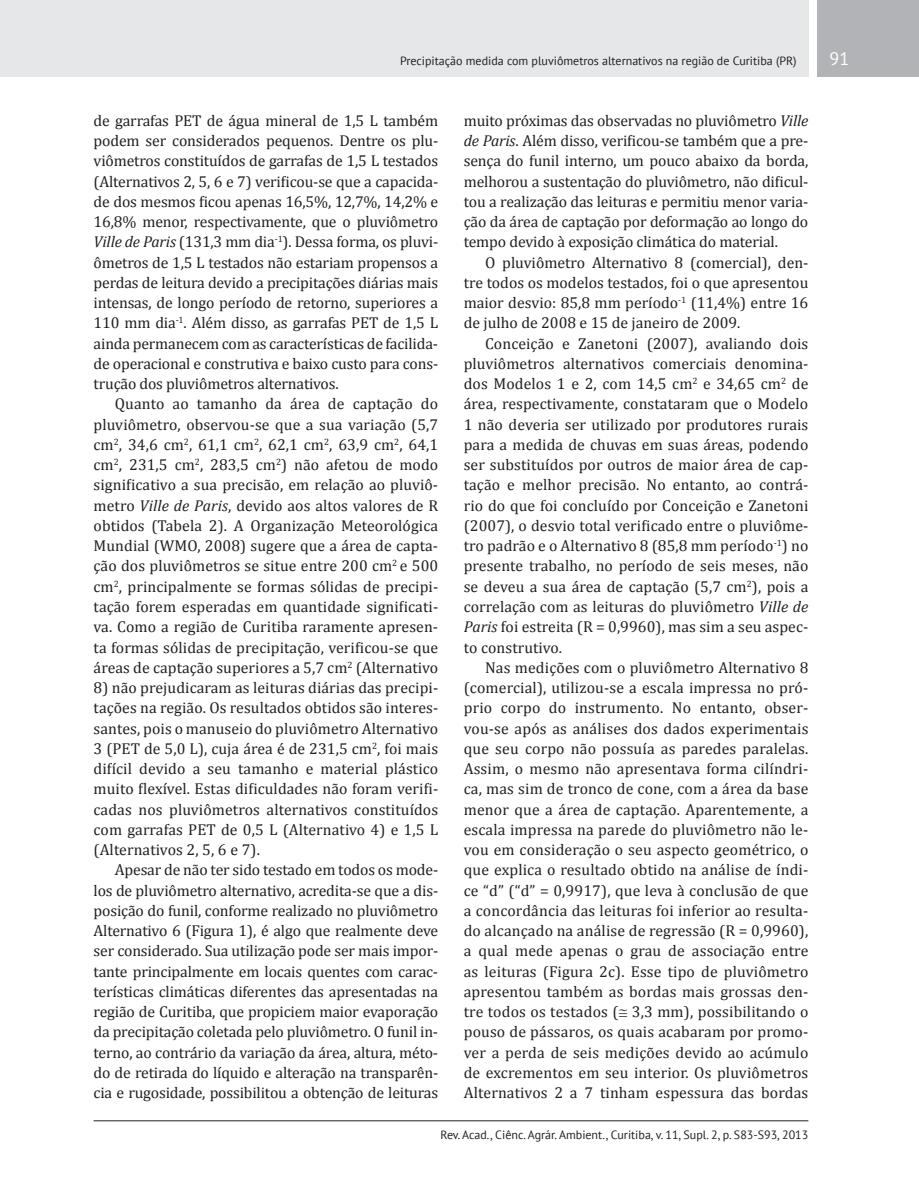
<style>
.page{position:relative;width:919px;height:1191px;background:#fff}
.page>*{position:absolute;margin:0;border:0;box-sizing:border-box;transform-origin:0 0}
.t1{font:18px "PT Sans";color:#fff}
.t2{font:15.75px/20.2px "Cambria";color:#231f20;text-align:justify}
.t3{font:12px "PT Sans";color:#231f20}
.s1{font-style:italic}
</style>
<div class="page">
<div style="left:0;top:0;width:808px;height:77px;background:#e6e7e9"></div>
<div style="left:816px;top:0;width:102px;height:77px;background:#b2b3b7"></div>
<hr style="left:94px;top:1120px;width:714px;height:1px;background:#231f20">
<p class="t3" style="left:400px;top:53px;width:398px">Precipitação medida com pluviômetros alternativos na região de Curitiba (PR)</p>
<p class="t1" style="left:829px;top:47px;width:21px">91</p>
<p class="t2" style="left:94px;top:110px;width:346px">de garrafas PET de água mineral de 1,5 L também podem ser considerados pequenos. Dentre os plu&shy;viômetros constituídos de garrafas de 1,5 L testados (Alternativos 2, 5, 6 e 7) verificou-se que a capacida&shy;de dos mesmos ficou apenas 16,5%, 12,7%, 14,2% e 16,8% menor, respectivamente, que o pluviômetro <span class="s1">Ville de Paris</span> (131,3 mm dia<sup>-1</sup>). Dessa forma, os pluvi&shy;ômetros de 1,5 L testados não estariam propensos a perdas de leitura devido a precipitações diárias mais intensas, de longo período de retorno, superiores a 110 mm dia<sup>-1</sup>. Além disso, as garrafas PET de 1,5 L ainda permanecem com as características de facilida&shy;de operacional e construtiva e baixo custo para cons&shy;trução dos pluviômetros alternativos.</p>
<p class="t2" style="left:94px;top:394px;width:346px;text-indent:21px">Quanto ao tamanho da área de captação do pluviômetro, observou-se que a sua variação (5,7 cm<sup>2</sup>, 34,6 cm<sup>2</sup>, 61,1 cm<sup>2</sup>, 62,1 cm<sup>2</sup>, 63,9 cm<sup>2</sup>, 64,1 cm<sup>2</sup>, 231,5 cm<sup>2</sup>, 283,5 cm<sup>2</sup>) não afetou de modo significativo a sua precisão, em relação ao pluviô&shy;metro <span class="s1">Ville de Paris</span>, devido aos altos valores de R obtidos (Tabela 2). A Organização Meteorológica Mundial (WMO, 2008) sugere que a área de capta&shy;ção dos pluviômetros se situe entre 200 cm<sup>2</sup> e 500 cm<sup>2</sup>, principalmente se formas sólidas de precipi&shy;tação forem esperadas em quantidade significati&shy;va. Como a região de Curitiba raramente apresen&shy;ta formas sólidas de precipitação, verificou-se que áreas de captação superiores a 5,7 cm<sup>2</sup> (Alternativo</p>
<p class="t2" style="left:94px;top:677px;width:346px">8) não prejudicaram as leituras diárias das precipi&shy;tações na região. Os resultados obtidos são interes&shy;santes, pois o manuseio do pluviômetro Alternativo 3 (PET de 5,0 L), cuja área é de 231,5 cm<sup>2</sup>, foi mais difícil devido a seu tamanho e material plástico muito flexível. Estas dificuldades não foram verifi&shy;cadas nos pluviômetros alternativos constituídos com garrafas PET de 0,5 L (Alternativo 4) e 1,5 L (Alternativos 2, 5, 6 e 7).</p>
<p class="t2" style="left:94px;top:859px;width:346px;text-indent:21px">Apesar de não ter sido testado em todos os mode&shy;los de pluviômetro alternativo, acredita-se que a dis&shy;posição do funil, conforme realizado no pluviômetro Alternativo 6 (Figura 1), é algo que realmente deve ser considerado. Sua utilização pode ser mais impor&shy;tante principalmente em locais quentes com carac&shy;terísticas climáticas diferentes das apresentadas na região de Curitiba, que propiciem maior evaporação da precipitação coletada pelo pluviômetro. O funil in&shy;terno, ao contrário da variação da área, altura, méto&shy;do de retirada do líquido e alteração na transparên&shy;cia e rugosidade, possibilitou a obtenção de leituras</p>
<p class="t2" style="left:463px;top:110px;width:346px">muito próximas das observadas no pluviômetro <span class="s1">Ville de Paris</span>. Além disso, verificou-se também que a pre&shy;sença do funil interno, um pouco abaixo da borda, melhorou a sustentação do pluviômetro, não dificul&shy;tou a realização das leituras e permitiu menor varia&shy;ção da área de captação por deformação ao longo do tempo devido à exposição climática do material.</p>
<p class="t2" style="left:463px;top:252px;width:346px;text-indent:21px">O pluviômetro Alternativo 8 (comercial), den&shy;tre todos os modelos testados, foi o que apresentou maior desvio: 85,8 mm período<sup>-1</sup> (11,4%) entre 16 de julho de 2008 e 15 de janeiro de 2009.</p>
<p class="t2" style="left:463px;top:333px;width:346px;text-indent:21px">Conceição e Zanetoni (2007), avaliando dois pluviômetros alternativos comerciais denomina&shy;dos Modelos 1 e 2, com 14,5 cm<sup>2</sup> e 34,65 cm<sup>2</sup> de área, respectivamente, constataram que o Modelo 1 não deveria ser utilizado por produtores rurais para a medida de chuvas em suas áreas, podendo ser substituídos por outros de maior área de cap&shy;tação e melhor precisão. No entanto, ao contrá&shy;rio do que foi concluído por Conceição e Zanetoni (2007), o desvio total verificado entre o pluviôme&shy;tro padrão e o Alternativo 8 (85,8 mm período<sup>-1</sup>) no presente trabalho, no período de seis meses, não se deveu a sua área de captação (5,7 cm<sup>2</sup>), pois a correlação com as leituras do pluviômetro <span class="s1">Ville de Paris</span> foi estreita (R = 0,9960), mas sim a seu aspec&shy;to construtivo.</p>
<p class="t2" style="left:463px;top:657px;width:346px;text-indent:21px">Nas medições com o pluviômetro Alternativo 8 (comercial), utilizou-se a escala impressa no pró&shy;prio corpo do instrumento. No entanto, obser&shy;vou-se após as análises dos dados experimentais que seu corpo não possuía as paredes paralelas.<br>Assim, o mesmo não apresentava forma cilíndri&shy;ca, mas sim de tronco de cone, com a área da base menor que a área de captação. Aparentemente, a escala impressa na parede do pluviômetro não le&shy;vou em consideração o seu aspecto geométrico, o que explica o resultado obtido na análise de índi&shy;ce “d” (“d” = 0,9917), que leva à conclusão de que a concordância das leituras foi inferior ao resulta&shy;do alcançado na análise de regressão (R = 0,9960), a qual mede apenas o grau de associação entre as leituras (Figura 2c). Esse tipo de pluviômetro apresentou também as bordas mais grossas den&shy;tre todos os testados (≅ 3,3 mm), possibilitando o pouso de pássaros, os quais acabaram por promo&shy;ver a perda de seis medições devido ao acúmulo de excrementos em seu interior. Os pluviômetros Alternativos 2 a 7 tinham espessura das bordas</p>
<p class="t3" style="left:440px;top:1126px;width:369px">Rev. Acad., Ciênc. Agrár. Ambient., Curitiba, v. 11, Supl. 2, p. S83-S93, 2013</p>
</div>
